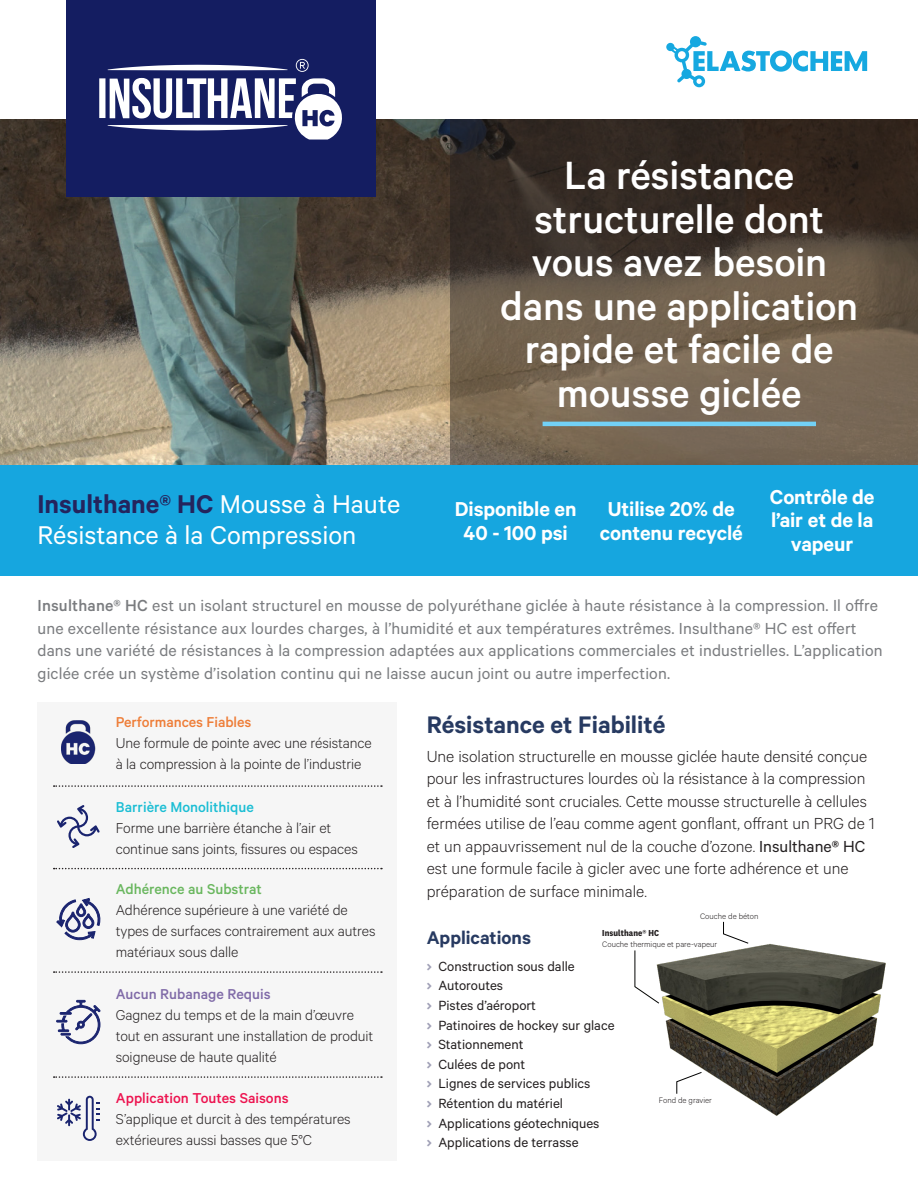
<style>
.page{position:relative;width:918px;height:1188px;background:#fff}
.page>*{position:absolute;margin:0;border:0;box-sizing:border-box;transform-origin:0 0}
.t1{font:500 44.4px/43.5px "Calibre";letter-spacing:-.005em;color:#fff;text-align:center}
.t2{font:28.95px/31px "Calibre";color:#fff}
.t3{font:600 27px "Calibre";color:#273a61}
.t4{font:600 22.65px/23.5px "Calibre";letter-spacing:-.005em;color:#fff;text-align:center}
.t5{font:600 20.55px "Calibre";color:#273a61}
.t6{font:18px/22.5px "Calibre";letter-spacing:.01em;color:#7a7c7f}
.t7{font:300 18px/22.5px "Calibre";color:#231f20}
.t8{font:300 16.2px/21px "Calibre";letter-spacing:-.005em;color:#231f20}
.t9{font:500 16.2px "Calibre";color:#ed1450}
.t10{font:500 16.2px "Calibre";color:#1cbed4}
.t11{font:500 16.2px "Calibre";color:#806ba8}
.t12{font:500 16.2px "Calibre";color:#6ab75f}
.t13{font:15px "Calibre";color:#231f20}
.t14{font:300 9px "Calibre";color:#231f20}
.t15{font:700 9px "National 2 Narrow";letter-spacing:.01em;color:#231f20}
.s1{font-weight:600;color:#24245d}
.s2{font-weight:500;color:#24245d}
.s3{font-weight:500}
.s4{font-weight:500;color:#ee7e39}
.s5{font-weight:400}
.s6{color:#a0a0b6}
</style>
<div class="page">
<div style="left:38px;top:702px;width:359px;height:459px;background:#f6f6f6"></div>
<img style="left:659px;top:944px;width:227px;height:172px">
<svg style="left:0;top:119px;width:450px;height:346px;background:#706d60"></svg>
<svg style="left:450px;top:119px;width:468px;height:346px;background:#594b3e"></svg>
<hr style="left:543px;top:422px;width:273px;height:4px;background:#72d1f6">
<div style="left:66px;top:0;width:310px;height:196px;background:#141d61"></div>
<div style="left:0;top:465px;width:918px;height:110px;background:#16a6df"></div>
<svg style="left:666px;top:36px;width:201px;height:51px"></svg>
<svg style="left:56px;top:1000px;width:45px;height:44px"></svg>
<svg style="left:57px;top:805px;width:43px;height:43px"></svg>
<svg style="left:99px;top:59px;width:243px;height:81px"></svg>
<svg style="left:54px;top:785px;width:328px;height:2px"></svg>
<svg style="left:54px;top:868px;width:328px;height:1px"></svg>
<svg style="left:54px;top:971px;width:328px;height:2px"></svg>
<svg style="left:54px;top:1076px;width:328px;height:2px"></svg>
<svg style="left:56px;top:898px;width:45px;height:42px"></svg>
<img style="left:61px;top:720px;width:34px;height:44px">
<svg style="left:635px;top:950px;width:24px;height:54px"></svg>
<svg style="left:723px;top:922px;width:26px;height:22px"></svg>
<svg style="left:677px;top:1072px;width:25px;height:22px"></svg>
<svg style="left:57px;top:1096px;width:43px;height:45px"></svg>
<p class="t2" style="left:38px;top:488px;width:364px"><span class="s1">Insulthane</span><span class="s2">®</span> <span class="s1">HC</span> Mousse à Haute<br>Résistance à la Compression</p>
<p class="t1" style="left:500px;top:153px;width:359px">La résistance structurelle dont vous avez besoin dans une application rapide et facile de mousse giclée</p>
<p class="t4" style="left:455px;top:497px;width:123px">Disponible en</p>
<p class="t4" style="left:464px;top:520px;width:106px">40 - 100 psi</p>
<p class="t4" style="left:600px;top:497px;width:145px">Utilise 20% de contenu recyclé</p>
<p class="t4" style="left:770px;top:484px;width:106px">Contrôle de l’air et de la vapeur</p>
<p class="t6" style="left:38px;top:594px;width:847px"><span class="s3">Insulthane® HC</span> est un isolant structurel en mousse de polyuréthane giclée à haute résistance à la compression. Il offre une excellente résistance aux lourdes charges, à l’humidité et aux températures extrêmes. Insulthane® HC est offert dans une variété de résistances à la compression adaptées aux applications commerciales et industrielles. L’application giclée crée un système d’isolation continu qui ne laisse aucun joint ou autre imperfection.</p>
<p class="t8" style="left:116px;top:711px;width:258px"><span class="s4">Performances Fiables<br></span>Une formule de pointe avec une résistance</p>
<p class="t8" style="left:116px;top:753px;width:247px">à la compression à la pointe de l’industrie</p>
<p class="t10" style="left:116px;top:797px;width:140px">Barrière Monolithique</p>
<p class="t8" style="left:116px;top:816px;width:244px">Forme une barrière étanche à l’air et continue sans joints, fissures ou espaces</p>
<p class="t12" style="left:116px;top:879px;width:148px">Adhérence au Substrat</p>
<p class="t8" style="left:116px;top:898px;width:261px">Adhérence supérieure à une variété de types de surfaces contrairement aux autres matériaux sous dalle</p>
<p class="t11" style="left:116px;top:984px;width:156px">Aucun Rubanage Requis</p>
<p class="t8" style="left:116px;top:1003px;width:259px">Gagnez du temps et de la main d’œuvre tout en assurant une installation de produit soigneuse de haute qualité</p>
<p class="t9" style="left:116px;top:1089px;width:174px">Application Toutes Saisons</p>
<p class="t8" style="left:116px;top:1108px;width:236px">S’applique et durcit à des températures extérieures aussi basses que 5°C</p>
<p class="t3" style="left:427px;top:708px;width:240px">Résistance et Fiabilité</p>
<p class="t7" style="left:427px;top:744px;width:450px">Une isolation structurelle en mousse giclée haute densité conçue pour les infrastructures lourdes où la résistance à la compression et à l’humidité sont cruciales. Cette mousse structurelle à cellules fermées utilise de l’eau comme agent gonflant, offrant un PRG de 1 et un appauvrissement nul de la couche d’ozone. <span class="s5">Insulthane</span><span class="s3">®</span> <span class="s5">HC </span>est une formule facile à gicler avec une forte adhérence et une préparation de surface minimale.</p>
<p class="t5" style="left:427px;top:925px;width:106px">Applications</p>
<p class="t14" style="left:700px;top:911px;width:60px">Couche de béton</p>
<p class="t15" style="left:602px;top:928px;width:58px">Insulthane® HC</p>
<p class="t14" style="left:602px;top:939px;width:117px">Couche thermique et pare-vapeur</p>
<p class="t13" style="left:427px;top:957px;width:150px"><span class="s6">☑</span> Construction sous dalle</p>
<p class="t13" style="left:427px;top:977px;width:78px"><span class="s6">☑</span> Autoroutes</p>
<p class="t13" style="left:427px;top:996px;width:111px"><span class="s6">☑</span> Pistes d’aéroport</p>
<p class="t13" style="left:427px;top:1016px;width:189px"><span class="s6">☑</span> Patinoires de hockey sur glace</p>
<p class="t13" style="left:427px;top:1036px;width:98px"><span class="s6">☑</span> Stationnement</p>
<p class="t13" style="left:427px;top:1055px;width:100px"><span class="s6">☑</span> Culées de pont</p>
<p class="t13" style="left:427px;top:1075px;width:165px"><span class="s6">☑</span> Lignes de services publics</p>
<p class="t13" style="left:427px;top:1095px;width:138px"><span class="s6">☑</span> Rétention du matériel</p>
<p class="t13" style="left:427px;top:1114px;width:174px"><span class="s6">☑</span> Applications géotechniques</p>
<p class="t13" style="left:427px;top:1134px;width:153px"><span class="s6">☑</span> Applications de terrasse</p>
<p class="t14" style="left:659px;top:1095px;width:55px">Fond de gravier</p>
</div>
